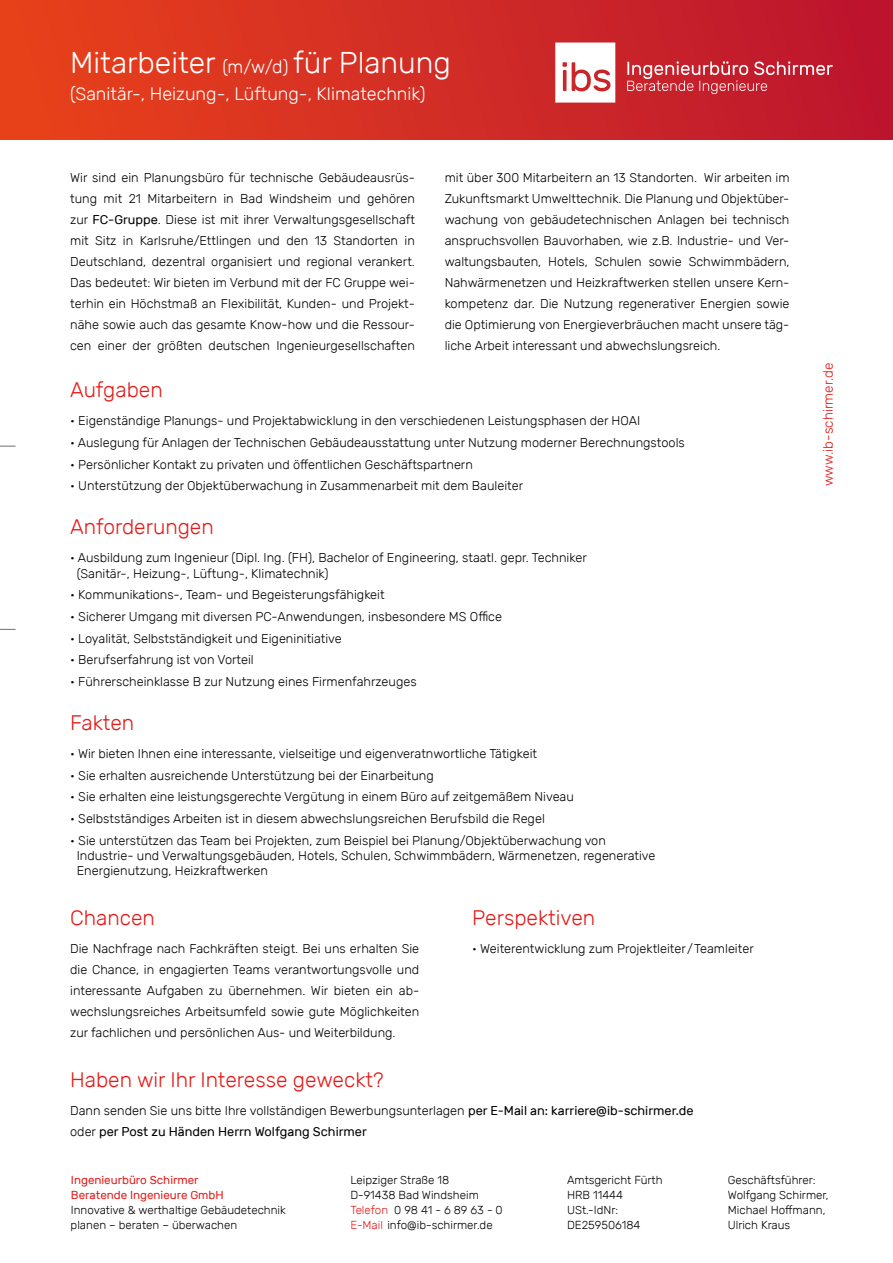
<style>
.page{position:relative;width:893px;height:1263px;background:#fff}
.page>*{position:absolute;margin:0;border:0;box-sizing:border-box;transform-origin:0 0}
.t1{font:300 30px "Rubik";color:#fff}
.t2{font:300 21px "Rubik";color:#e41b19}
.t3{font:300 18px "Rubik";color:#fff}
.t4{font:300 13.5px "Rubik";color:#e41b19}
.t5{font:300 12.75px/21px "Rubik";color:#000;text-align:justify}
.t6{font:12.75px "Rubik";color:#000}
.t7{font:300 11.55px/15px "Rubik";color:#000}
.t8{font:11.55px "Rubik";color:#e41b19}
.s1{font-size:18px}
.s2{font-weight:400}
.s3{font-weight:300}
.s4{font-weight:400;color:#e41b19}
.s5{color:#e41b19}
</style>
<div class="page">
<svg style="left:0;top:629px;width:16px;height:1px"></svg>
<svg style="left:0;top:446px;width:16px;height:1px"></svg>
<div style="left:0;top:0;width:893px;height:140px;background:linear-gradient(to right,#e8431b,#bc152f)"></div>
<svg style="left:627px;top:61px;width:206px;height:33px;background:#cd444f"></svg>
<svg style="left:555px;top:43px;width:60px;height:60px"></svg>
<p class="t1" style="left:70px;top:46px;width:382px">Mitarbeiter <span class="s1">(m/w/d)</span> für Planung</p>
<p class="t3" style="left:70px;top:84px;width:357px">(Sanitär-, Heizung-, Lüftung-, Klimatechnik)</p>
<p class="t5" style="left:70px;top:167px;width:346px">Wir sind ein Planungsbüro für technische Gebäudeausrüs&shy;tung mit 21 Mitarbeitern in Bad Windsheim und gehören zur <span class="s2">FC-Gruppe</span>. Diese ist mit ihrer Verwaltungsgesellschaft mit Sitz in Karlsruhe/Ettlingen und den 13 Standorten in Deutschland, dezentral organisiert und regional verankert.<br>Das bedeutet: Wir bieten im Verbund mit der FC Gruppe wei&shy;terhin ein Höchstmaß an Flexibilität, Kunden- und Projekt&shy;nähe sowie auch das gesamte Know-how und die Ressour&shy;cen einer der größten deutschen Ingenieurgesellschaften</p>
<p class="t5" style="left:445px;top:167px;width:346px">mit über 300 Mitarbeitern an 13 Standorten. Wir arbeiten im Zukunftsmarkt Umwelttechnik. Die Planung und Objektüber&shy;wachung von gebäudetechnischen Anlagen bei technisch anspruchsvollen Bauvorhaben, wie z.B. Industrie- und Ver&shy;waltungsbauten, Hotels, Schulen sowie Schwimmbädern, Nahwärmenetzen und Heizkraftwerken stellen unsere Kern&shy;kompetenz dar. Die Nutzung regenerativer Energien sowie die Optimierung von Energieverbräuchen macht unsere täg&shy;liche Arbeit interessant und abwechslungsreich.</p>
<p class="t2" style="left:70px;top:378px;width:94px">Aufgaben</p>
<p class="t5" style="left:70px;top:410px;width:572px">• Eigenständige Planungs- und Projektabwicklung in den verschiedenen Leistungsphasen der HOAI</p>
<p class="t5" style="left:70px;top:432px;width:616px">• Auslegung für Anlagen der Technischen Gebäudeausstattung unter Nutzung moderner Berechnungstools</p>
<p class="t5" style="left:70px;top:454px;width:404px">• Persönlicher Kontakt zu privaten und öffentlichen Geschäftspartnern</p>
<p class="t5" style="left:70px;top:475px;width:455px">• Unterstützung der Objektüberwachung in Zusammenarbeit mit dem Bauleiter</p>
<p class="t2" style="left:70px;top:515px;width:145px">Anforderungen</p>
<p class="t5" style="left:77px;top:550px;width:511px;line-height:15.3px;text-indent:-7px">• Ausbildung zum Ingenieur (Dipl. Ing. (FH), Bachelor of Engineering, staatl. gepr. Techniker (Sanitär-, Heizung-, Lüftung-, Klimatechnik)</p>
<p class="t5" style="left:70px;top:584px;width:316px">• Kommunikations-, Team- und Begeisterungsfähigkeit</p>
<p class="t5" style="left:70px;top:606px;width:433px">• Sicherer Umgang mit diversen PC-Anwendungen, insbesondere MS Office</p>
<p class="t5" style="left:70px;top:628px;width:273px">• Loyalität, Selbstständigkeit und Eigeninitiative</p>
<p class="t5" style="left:70px;top:649px;width:185px">• Berufserfahrung ist von Vorteil</p>
<p class="t5" style="left:70px;top:671px;width:348px">• Führerscheinklasse B zur Nutzung eines Firmenfahrzeuges</p>
<p class="t2" style="left:70px;top:711px;width:66px">Fakten</p>
<p class="t5" style="left:70px;top:743px;width:468px">• Wir bieten Ihnen eine interessante, vielseitige und eigenveratnwortliche Tätigkeit</p>
<p class="t5" style="left:70px;top:765px;width:365px">• Sie erhalten ausreichende Unterstützung bei der Einarbeitung</p>
<p class="t5" style="left:70px;top:786px;width:505px">• Sie erhalten eine leistungsgerechte Vergütung in einem Büro auf zeitgemäßem Niveau</p>
<p class="t5" style="left:70px;top:808px;width:476px">• Selbstständiges Arbeiten ist in diesem abwechslungsreichen Berufsbild die Regel</p>
<p class="t5" style="left:77px;top:833px;width:580px;line-height:15.3px;text-align:left;text-indent:-7px">• Sie unterstützen das Team bei Projekten, zum Beispiel bei Planung/Objektüberwachung von<br>Industrie- und Verwaltungsgebäuden, Hotels, Schulen, Schwimmbädern, Wärmenetzen, regenerative<br>Energienutzung, Heizkraftwerken</p>
<p class="t2" style="left:70px;top:906px;width:86px">Chancen</p>
<p class="t5" style="left:70px;top:938px;width:351px">Die Nachfrage nach Fachkräften steigt. Bei uns erhalten Sie die Chance, in engagierten Teams verantwortungsvolle und interessante Aufgaben zu übernehmen. Wir bieten ein ab&shy;wechslungsreiches Arbeitsumfeld sowie gute Möglichkeiten zur fachlichen und persönlichen Aus- und Weiterbildung.</p>
<p class="t2" style="left:70px;top:1068px;width:315px">Haben wir Ihr Interesse geweckt?</p>
<p class="t2" style="left:472px;top:906px;width:124px">Perspektiven</p>
<p class="t5" style="left:472px;top:938px;width:283px">• Weiterentwicklung zum Projektleiter/Teamleiter</p>
<p class="t5" style="left:70px;top:1100px;width:625px">Dann senden Sie uns bitte Ihre vollständigen Bewerbungsunterlagen <span class="s2">per E-Mail an: karriere@ib-schirmer.de</span></p>
<p class="t6" style="left:70px;top:1125px;width:298px"><span class="s3">oder</span> per Post zu Händen Herrn Wolfgang Schirmer</p>
<p class="t4" style="left:820px;top:486px;width:125px;rotate:-90deg">www.ib-schirmer.de</p>
<p class="t8" style="left:71px;top:1173px;width:129px">Ingenieurbüro Schirmer</p>
<p class="t7" style="left:71px;top:1187px;width:216px"><span class="s4">Beratende Ingenieure GmbH<br></span>Innovative &amp; werthaltige Gebäudetechnik</p>
<p class="t7" style="left:71px;top:1217px;width:168px">planen – beraten – überwachen</p>
<p class="t7" style="left:350px;top:1172px;width:100px">Leipziger Straße 18</p>
<p class="t7" style="left:350px;top:1187px;width:130px">D-91438 Bad Windsheim</p>
<p class="t7" style="left:350px;top:1202px;width:154px"><span class="s5">Telefon</span> 0 98 41 - 6 89 63 - 0</p>
<p class="t7" style="left:350px;top:1217px;width:144px"><span class="s5">E-Mail</span> info@ib-schirmer.de</p>
<p class="t7" style="left:567px;top:1172px;width:97px">Amtsgericht Fürth</p>
<p class="t7" style="left:567px;top:1187px;width:58px">HRB 11444<br>USt.-IdNr:</p>
<p class="t7" style="left:567px;top:1217px;width:75px">DE259506184</p>
<p class="t7" style="left:728px;top:1172px;width:89px">Geschäftsführer:</p>
<p class="t7" style="left:728px;top:1187px;width:102px">Wolfgang Schirmer,</p>
<p class="t7" style="left:728px;top:1202px;width:99px">Michael Hoffmann,</p>
<p class="t7" style="left:728px;top:1217px;width:64px">Ulrich Kraus</p>
</div>
